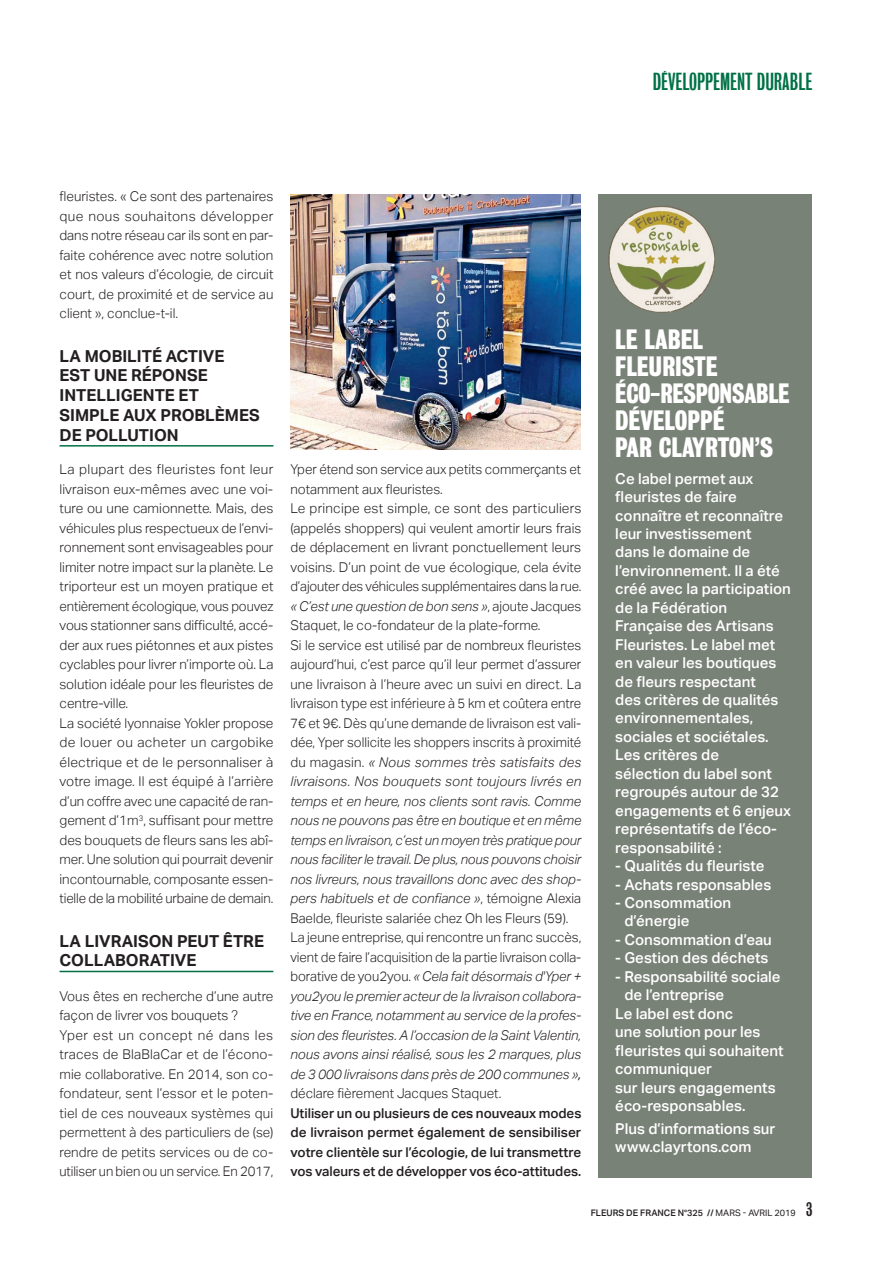
<style>
.page{position:relative;width:893px;height:1263px;background:#fff}
.page>*{position:absolute;margin:0;border:0;box-sizing:border-box;transform-origin:0 0}
.t1{font:25.5px/27px "Bureau Grot Three Seven";color:#fff}
.t2{font:22.5px "Bureau Grot One Three";color:#017145}
.t3{font:700 16.5px/19.8px "Aktiv Grotesk";color:#231f20}
.t4{font:500 15px/18.5px "Aktiv Grotesk";color:#fff}
.t5{font:300 13.5px/19.5px "Aktiv Grotesk";color:#231f20}
.t6{font:500 13.5px/19.5px "Aktiv Grotesk";letter-spacing:-.005em;color:#231f20;text-align:justify}
.t7{font:500 9px "Aktiv Grotesk";color:#231f20}
.t8{font:9px "Aktiv Grotesk";color:#231f20}
.s1{font-style:italic}
.s2{font-weight:400;font-style:italic}
.s3{font-family:"Bureau Grot One Three";font-size:18px}
</style>
<div class="page">
<hr style="left:60px;top:445px;width:213px;height:2px;background:#017145">
<hr style="left:60px;top:971px;width:213px;height:1px;background:#017145">
<div style="left:598px;top:195px;width:214px;height:983px;background:#798277"></div>
<img style="left:608px;top:206px;width:107px;height:107px">
<img style="left:290px;top:195px;width:291px;height:254px">
<h2 class="t2" style="left:653px;top:70px;width:161px">DÉVELOPPEMENT DURABLE</h2>
<p class="t5" style="left:60px;top:187px;width:216px;text-align:justify">fleuristes. « Ce sont des partenaires que nous souhaitons développer dans notre réseau car ils sont en par&shy;faite cohérence avec notre solution et nos valeurs d’écologie, de circuit court, de proximité et de service au client », conclue-t-il.</p>
<p class="t3" style="left:60px;top:346px;width:202px">LA MOBILITÉ ACTIVE<br>EST UNE RÉPONSE<br>INTELLIGENTE ET<br>SIMPLE AUX PROBLÈMES<br>DE POLLUTION</p>
<p class="t5" style="left:60px;top:460px;width:216px">La plupart des fleuristes font leur livraison eux-mêmes avec une voi&shy;ture ou une camionnette. Mais, des véhicules plus respectueux de l’envi&shy;ronnement sont envisageables pour limiter notre impact sur la planète. Le triporteur est un moyen pratique et entièrement écologique, vous pouvez vous stationner sans difficulté, accé&shy;der aux rues piétonnes et aux pistes cyclables pour livrer n’importe où. La solution idéale pour les fleuristes de centre-ville.<br>La société lyonnaise Yokler propose de louer ou acheter un cargobike électrique et de le personnaliser à votre image. Il est équipé à l’arrière d’un coffre avec une capacité de ran&shy;gement d’1m<sup>3</sup>, suffisant pour mettre des bouquets de fleurs sans les abî&shy;mer. Une solution qui pourrait devenir incontournable, composante essen&shy;tielle de la mobilité urbaine de demain.</p>
<p class="t3" style="left:60px;top:931px;width:206px">LA LIVRAISON PEUT ÊTRE<br>COLLABORATIVE</p>
<p class="t5" style="left:60px;top:986px;width:215px">Vous êtes en recherche d’une autre façon de livrer vos bouquets ?<br>Yper est un concept né dans les traces de BlaBlaCar et de l’écono&shy;mie collaborative. En 2014, son co&shy;fondateur, sent l’essor et le poten&shy;tiel de ces nouveaux systèmes qui permettent à des particuliers de (se) rendre de petits services ou de co&shy;utiliser un bien ou un service. En 2017,</p>
<p class="t5" style="left:290px;top:460px;width:293px">Yper étend son service aux petits commerçants et notamment aux fleuristes.<br>Le principe est simple, ce sont des particuliers (appelés shoppers) qui veulent amortir leurs frais de déplacement en livrant ponctuellement leurs voisins. D’un point de vue écologique, cela évite d’ajouter des véhicules supplémentaires dans la rue. <span class="s1">« C’est une question de bon sens »</span>, ajoute Jacques Staquet, le co-fondateur de la plate-forme.<br>Si le service est utilisé par de nombreux fleuristes aujourd’hui, c’est parce qu’il leur permet d’assurer une livraison à l’heure avec un suivi en direct. La livraison type est inférieure à 5 km et coûtera entre 7€ et 9€. Dès qu’une demande de livraison est vali&shy;dée, Yper sollicite les shoppers inscrits à proximité du magasin. <span class="s1">« Nous sommes très satisfaits des livraisons. Nos bouquets sont toujours livrés en temps et en heure, nos clients sont ravis. Comme nous ne pouvons pas être en boutique et en même temps en livraison, c’est un moyen très pratique pour nous faciliter le travail. De plus, nous pouvons choisir nos livreurs, nous travaillons donc avec des shop&shy;pers habituels et de confiance »</span>, témoigne Alexia Baelde, fleuriste salariée chez Oh les Fleurs (59).<br>La jeune entreprise, qui rencontre un franc succès, vient de faire l’acquisition de la partie livraison colla&shy;borative de you2you. <span class="s1">« Cela fait désormais d'Yper + you2you le premier acteur de la livraison collabora&shy;tive en France, notamment au service de la profes&shy;sion des fleuristes. A l’occasion de la Saint Valentin, nous avons ainsi réalisé, sous les 2 marques, plus de 3 000 livraisons dans près de 200 communes »</span><span class="s2">, </span>déclare fièrement Jacques Staquet.</p>
<p class="t6" style="left:290px;top:1103px;width:292px">Utiliser un ou plusieurs de ces nouveaux modes de livraison permet également de sensibiliser votre clientèle sur l’écologie, de lui transmettre vos valeurs et de développer vos éco-attitudes.</p>
<h1 class="t1" style="left:615px;top:325px;width:176px">LE LABEL<br>FLEURISTE<br>ÉCO-RESPONSABLE<br>DÉVELOPPÉ<br>PAR CLAYRTON’S</h1>
<p class="t4" style="left:615px;top:469px;width:177px">Ce label permet aux fleuristes de faire connaître et reconnaître leur investissement<br>dans le domaine de l’environnement. Il a été créé avec la participation de la Fédération<br>Française des Artisans<br>Fleuristes. Le label met en valeur les boutiques de fleurs respectant<br>des critères de qualités environnementales, sociales et sociétales.<br>Les critères de<br>sélection du label sont regroupés autour de 32 engagements et 6 enjeux représentatifs de l’éco&shy;responsabilité :</p>
<p class="t4" style="left:615px;top:857px;width:151px">- Qualités du fleuriste</p>
<p class="t4" style="left:615px;top:875px;width:157px">- Achats responsables</p>
<p class="t4" style="left:624px;top:893px;width:108px;text-indent:-9px">- Consommation d’énergie</p>
<p class="t4" style="left:615px;top:930px;width:158px">- Consommation d’eau</p>
<p class="t4" style="left:615px;top:949px;width:155px">- Gestion des déchets</p>
<p class="t4" style="left:615px;top:967px;width:167px">- Responsabilité sociale</p>
<p class="t4" style="left:624px;top:986px;width:101px">de l’entreprise</p>
<p class="t4" style="left:615px;top:1004px;width:119px">Le label est donc</p>
<p class="t4" style="left:615px;top:1023px;width:147px">une solution pour les</p>
<p class="t4" style="left:615px;top:1041px;width:170px">fleuristes qui souhaitent</p>
<p class="t4" style="left:615px;top:1060px;width:98px">communiquer</p>
<p class="t4" style="left:615px;top:1078px;width:162px">sur leurs engagements</p>
<p class="t4" style="left:615px;top:1096px;width:132px">éco-responsables.</p>
<p class="t4" style="left:615px;top:1119px;width:162px">Plus d’informations sur www.clayrtons.com</p>
<p class="t7" style="left:591px;top:1207px;width:114px">FLEURS DE FRANCE N°325</p>
<p class="t8" style="left:716px;top:1207px;width:98px">MARS AVRIL 2019 <span class="s3">3</span></p>
</div>
